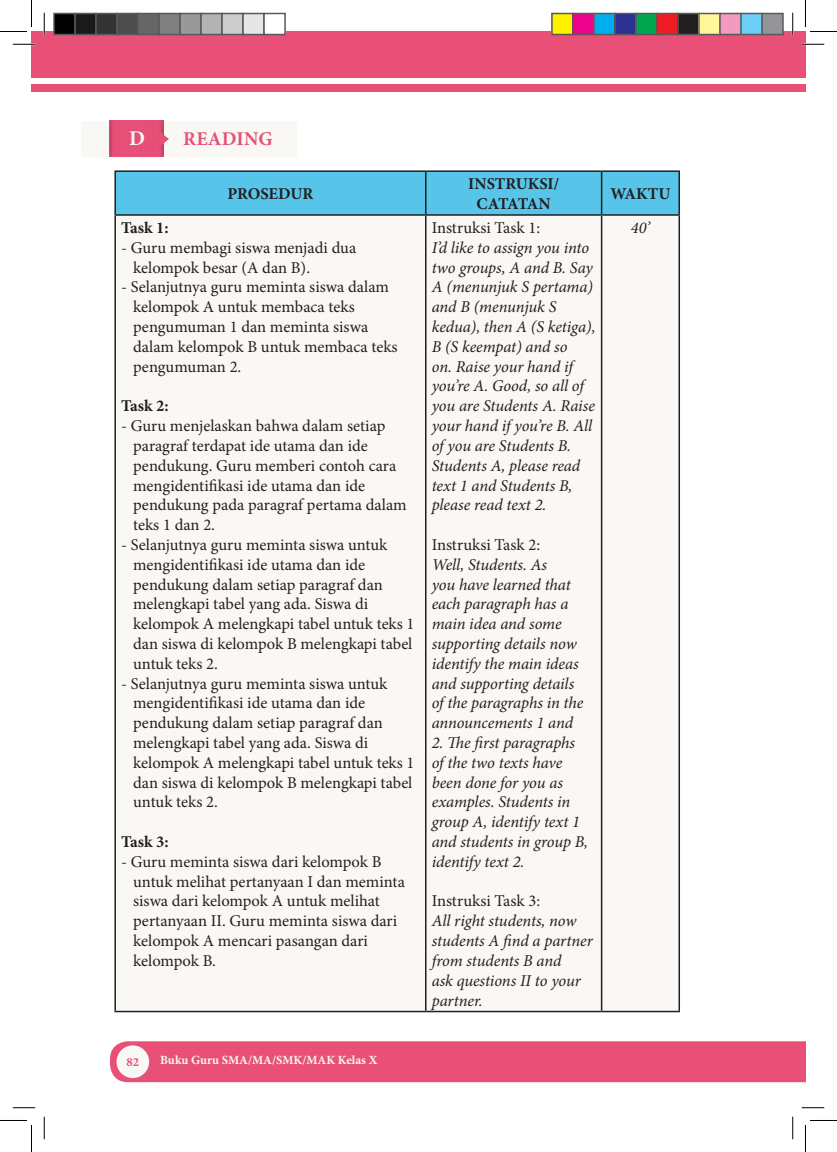
<style>
.page{position:relative;width:837px;height:1152px;background:#fff}
.page>*{position:absolute;margin:0;border:0;box-sizing:border-box;transform-origin:0 0}
.t1{font:700 21px "Minion Pro";color:#f9f8f4}
.t2{font:700 19.5px "Minion Pro";letter-spacing:.01em;color:#e85078}
.t3{font:16.5px/19.8px "Minion Pro";color:#231f20}
.t4{font:italic 16.5px/19.8px "Minion Pro";letter-spacing:-.005em;color:#231f20}
.t5{font:700 16.5px/19.8px "Minion Pro";letter-spacing:-.005em;color:#231f20;text-align:center}
.t6{font:700 12.6px "Minion Pro";color:#f9f8f4}
.t7{font:700 12.6px "Minion Pro";color:#e85078}
</style>
<div class="page">
<div style="left:32px;top:32px;width:773px;height:46px;background:#e85078"></div>
<div style="left:32px;top:84px;width:773px;height:8px;background:#e85078"></div>
<div style="left:110px;top:1041px;width:695px;height:41px;background:#e85078"></div>
<div style="left:116px;top:1045px;width:33px;height:33px;background:#f9f8f4;border-radius:50%"></div>
<div style="left:81px;top:121px;width:216px;height:35px;background:#f9f8f4"></div>
<img style="left:110px;top:121px;width:58px;height:35px">
<div style="left:116px;top:172px;width:562px;height:42px;background:#57c4e9"></div>
<div style="left:116px;top:216px;width:562px;height:794px;background:#f9f8f4"></div>
<hr style="left:114px;top:172px;width:2px;height:42px;background:#231f20">
<hr style="left:114px;top:170px;width:312px;height:2px;background:#231f20">
<hr style="left:426px;top:170px;width:176px;height:2px;background:#231f20">
<hr style="left:602px;top:170px;width:78px;height:2px;background:#231f20">
<hr style="left:425px;top:172px;width:1px;height:42px;background:#231f20">
<hr style="left:601px;top:172px;width:1px;height:42px;background:#231f20">
<hr style="left:678px;top:172px;width:2px;height:42px;background:#231f20">
<hr style="left:114px;top:216px;width:2px;height:794px;background:#231f20">
<hr style="left:114px;top:214px;width:312px;height:2px;background:#231f20">
<hr style="left:426px;top:214px;width:176px;height:2px;background:#231f20">
<hr style="left:602px;top:214px;width:78px;height:2px;background:#231f20">
<hr style="left:425px;top:216px;width:1px;height:794px;background:#231f20">
<hr style="left:601px;top:216px;width:1px;height:794px;background:#231f20">
<hr style="left:678px;top:216px;width:2px;height:794px;background:#231f20">
<hr style="left:114px;top:1010px;width:312px;height:2px;background:#231f20">
<hr style="left:426px;top:1010px;width:176px;height:2px;background:#231f20">
<hr style="left:602px;top:1010px;width:78px;height:2px;background:#231f20">
<hr style="left:13px;top:43px;width:22px;height:2px;background:#fff">
<hr style="left:802px;top:43px;width:22px;height:2px;background:#fff">
<hr style="left:43px;top:13px;width:2px;height:22px;background:#fff">
<hr style="left:792px;top:13px;width:2px;height:22px;background:#fff">
<svg style="left:13px;top:44px;width:22px;height:1px"></svg>
<svg style="left:802px;top:44px;width:22px;height:1px"></svg>
<svg style="left:13px;top:1107px;width:22px;height:1px"></svg>
<svg style="left:802px;top:1107px;width:22px;height:1px"></svg>
<svg style="left:44px;top:13px;width:1px;height:22px"></svg>
<svg style="left:44px;top:1116px;width:1px;height:23px"></svg>
<svg style="left:792px;top:13px;width:1px;height:22px"></svg>
<svg style="left:792px;top:1116px;width:1px;height:23px"></svg>
<svg style="left:0;top:0;width:32px;height:32px"></svg>
<svg style="left:0;top:1120px;width:32px;height:32px"></svg>
<svg style="left:805px;top:0;width:32px;height:32px"></svg>
<svg style="left:805px;top:1120px;width:32px;height:32px"></svg>
<div style="left:54px;top:14px;width:21px;height:21px;background:#000"></div>
<div style="left:53px;top:13px;width:23px;height:22px;border:2px solid #595959"></div>
<div style="left:75px;top:14px;width:21px;height:21px;background:#1a1a1a"></div>
<div style="left:74px;top:13px;width:23px;height:22px;border:2px solid #595959"></div>
<div style="left:96px;top:14px;width:21px;height:21px;background:#333"></div>
<div style="left:95px;top:13px;width:23px;height:22px;border:2px solid #595959"></div>
<div style="left:117px;top:14px;width:21px;height:21px;background:#4d4d4d"></div>
<div style="left:116px;top:13px;width:23px;height:22px;border:2px solid #595959"></div>
<div style="left:138px;top:14px;width:21px;height:21px;background:#666"></div>
<div style="left:137px;top:13px;width:23px;height:22px;border:2px solid #595959"></div>
<div style="left:159px;top:14px;width:21px;height:21px;background:#808080"></div>
<div style="left:158px;top:13px;width:23px;height:22px;border:2px solid #595959"></div>
<div style="left:180px;top:14px;width:21px;height:21px;background:#999"></div>
<div style="left:179px;top:13px;width:23px;height:22px;border:2px solid #595959"></div>
<div style="left:201px;top:14px;width:21px;height:21px;background:#b3b3b3"></div>
<div style="left:200px;top:13px;width:23px;height:22px;border:2px solid #595959"></div>
<div style="left:222px;top:14px;width:21px;height:21px;background:#ccc"></div>
<div style="left:221px;top:13px;width:23px;height:22px;border:2px solid #595959"></div>
<div style="left:243px;top:14px;width:21px;height:21px;background:#e6e6e6"></div>
<div style="left:242px;top:13px;width:23px;height:22px;border:2px solid #595959"></div>
<div style="left:263px;top:13px;width:23px;height:22px;border:2px solid #595959"></div>
<div style="left:552px;top:14px;width:21px;height:21px;background:#fff101"></div>
<div style="left:551px;top:13px;width:23px;height:22px;border:2px solid #595959"></div>
<div style="left:573px;top:14px;width:21px;height:21px;background:#ed028c"></div>
<div style="left:572px;top:13px;width:23px;height:22px;border:2px solid #595959"></div>
<div style="left:594px;top:14px;width:21px;height:21px;background:#00aeef"></div>
<div style="left:593px;top:13px;width:23px;height:22px;border:2px solid #595959"></div>
<div style="left:615px;top:14px;width:21px;height:21px;background:#2e3092"></div>
<div style="left:614px;top:13px;width:23px;height:22px;border:2px solid #595959"></div>
<div style="left:636px;top:14px;width:21px;height:21px;background:#00a54f"></div>
<div style="left:635px;top:13px;width:23px;height:22px;border:2px solid #595959"></div>
<div style="left:657px;top:14px;width:21px;height:21px;background:#ee1d23"></div>
<div style="left:656px;top:13px;width:23px;height:22px;border:2px solid #595959"></div>
<div style="left:678px;top:14px;width:21px;height:21px;background:#231f20"></div>
<div style="left:677px;top:13px;width:23px;height:22px;border:2px solid #595959"></div>
<div style="left:699px;top:14px;width:21px;height:21px;background:#fff79a"></div>
<div style="left:698px;top:13px;width:23px;height:22px;border:2px solid #595959"></div>
<div style="left:720px;top:14px;width:21px;height:21px;background:#f499c2"></div>
<div style="left:719px;top:13px;width:23px;height:22px;border:2px solid #595959"></div>
<div style="left:741px;top:14px;width:21px;height:21px;background:#6bcff6"></div>
<div style="left:740px;top:13px;width:23px;height:22px;border:2px solid #595959"></div>
<div style="left:762px;top:14px;width:21px;height:21px;background:#939598"></div>
<div style="left:761px;top:13px;width:23px;height:22px;border:2px solid #595959"></div>
<p class="t1" style="left:129px;top:123px;width:17px">D</p>
<p class="t2" style="left:183px;top:125px;width:91px">READING</p>
<p class="t5" style="left:227px;top:184px;width:88px">PROSEDUR</p>
<p class="t5" style="left:468px;top:174px;width:92px">INSTRUKSI/<br>CATATAN</p>
<p class="t5" style="left:610px;top:184px;width:61px">WAKTU</p>
<p class="t5" style="left:121px;top:218px;width:49px">Task 1:</p>
<p class="t3" style="left:133px;top:238px;width:225px;text-indent:-12px">- Guru membagi siswa menjadi dua kelompok besar (A dan B).</p>
<p class="t3" style="left:133px;top:277px;width:266px;text-indent:-12px">- Selanjutnya guru meminta siswa dalam kelompok A untuk membaca teks pengumuman 1 dan meminta siswa dalam kelompok B untuk membaca teks pengumuman 2.</p>
<p class="t5" style="left:121px;top:396px;width:49px">Task 2:</p>
<p class="t3" style="left:133px;top:416px;width:275px;text-indent:-12px">- Guru menjelaskan bahwa dalam setiap paragraf terdapat ide utama dan ide pendukung. Guru memberi contoh cara mengidentifikasi ide utama dan ide pendukung pada paragraf pertama dalam teks 1 dan 2.</p>
<p class="t3" style="left:133px;top:535px;width:283px;text-indent:-12px">- Selanjutnya guru meminta siswa untuk mengidentifikasi ide utama dan ide pendukung dalam setiap paragraf dan melengkapi tabel yang ada. Siswa di kelompok A melengkapi tabel untuk teks 1 dan siswa di kelompok B melengkapi tabel untuk teks 2.</p>
<p class="t3" style="left:133px;top:673px;width:283px;text-indent:-12px">- Selanjutnya guru meminta siswa untuk mengidentifikasi ide utama dan ide pendukung dalam setiap paragraf dan melengkapi tabel yang ada. Siswa di kelompok A melengkapi tabel untuk teks 1 dan siswa di kelompok B melengkapi tabel untuk teks 2.</p>
<p class="t5" style="left:121px;top:831px;width:49px">Task 3:</p>
<p class="t3" style="left:133px;top:851px;width:273px;text-indent:-12px">- Guru meminta siswa dari kelompok B untuk melihat pertanyaan I dan meminta siswa dari kelompok A untuk melihat pertanyaan II. Guru meminta siswa dari kelompok A mencari pasangan dari kelompok B.</p>
<p class="t3" style="left:432px;top:218px;width:110px">Instruksi Task 1:</p>
<p class="t4" style="left:432px;top:238px;width:165px">I’d like to assign you into two groups, A and B. Say<br>A (menunjuk S pertama) and B (menunjuk S kedua), then A (S ketiga),<br>B (S keempat) and so<br>on. Raise your hand if you’re A. Good, so all of you are Students A. Raise your hand if you’re B. All of you are Students B.<br>Students A, please read text 1 and Students B, please read text 2.</p>
<p class="t3" style="left:432px;top:535px;width:110px">Instruksi Task 2:</p>
<p class="t4" style="left:432px;top:554px;width:153px">Well, Students. As<br>you have learned that each paragraph has a main idea and some supporting details now identify the main ideas and supporting details of the paragraphs in the announcements 1 and</p>
<p class="t4" style="left:432px;top:733px;width:158px">2. The first paragraphs of the two texts have been done for you as examples. Students in group A, identify text 1 and students in group B, identify text 2.</p>
<p class="t3" style="left:432px;top:891px;width:110px">Instruksi Task 3:</p>
<p class="t4" style="left:432px;top:911px;width:163px">All right students, now students A find a partner from students B and<br>ask questions II to your partner.</p>
<p class="t7" style="left:127px;top:1053px;width:14px">82</p>
<p class="t6" style="left:160px;top:1051px;width:219px">Buku Guru SMA/MA/SMK/MAK Kelas X</p>
<p class="t4" style="left:631px;top:218px;width:21px">40’</p>
</div>
